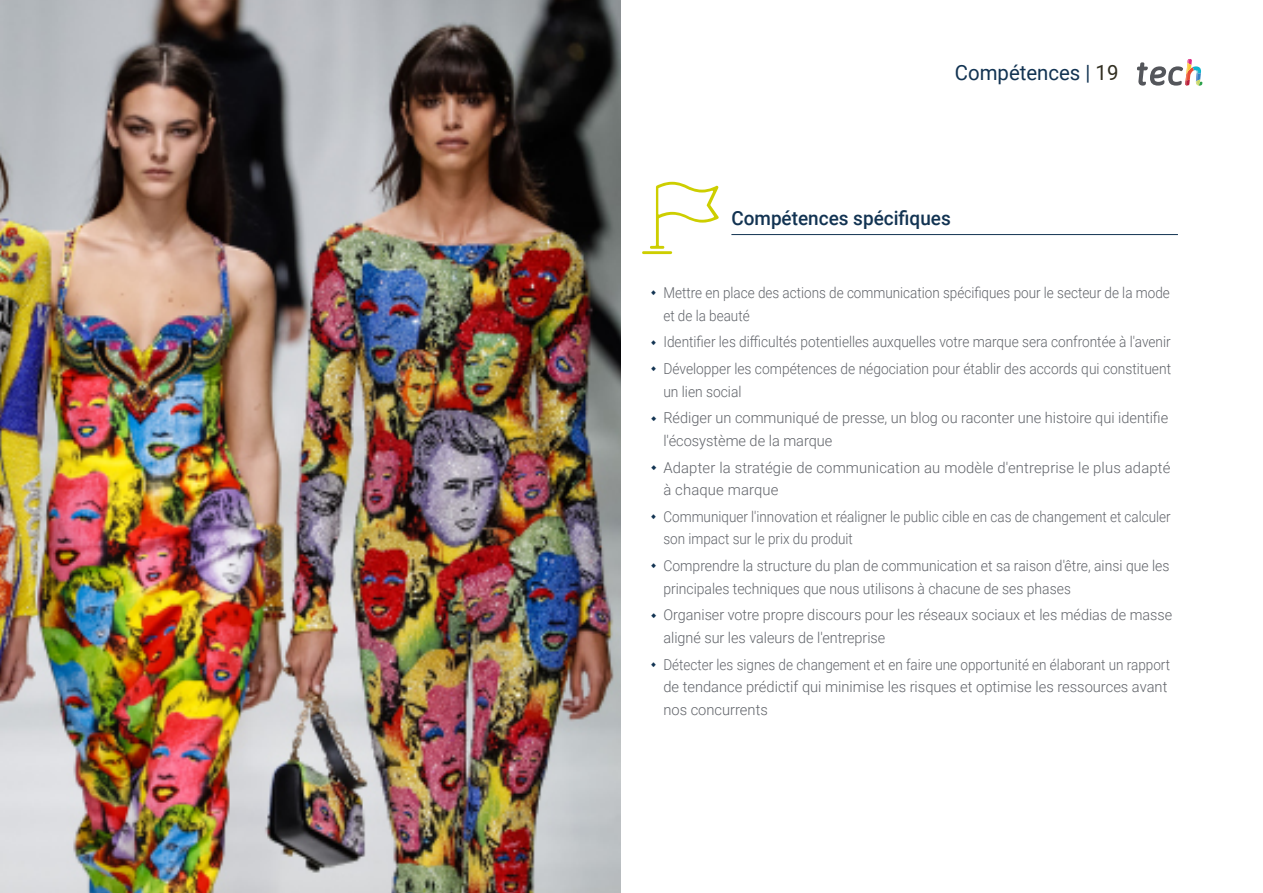
<style>
.page{position:relative;width:1263px;height:893px;background:#fff}
.page>*{position:absolute;margin:0;border:0;box-sizing:border-box;transform-origin:0 0}
.t1{font:21px "Roboto";color:#123352}
.t2{font:500 19.5px "Roboto";color:#123352}
.t3{font:300 15px/26.7px "Roboto";color:#61646a}
.t4{font:300 15px/22.5px "Roboto";color:#61646a;scale:.9 1}
.t5{font:300 15px/26.7px "Roboto";color:#61646a;scale:.91 1}
.t6{font:300 15px/26.7px "Roboto";color:#61646a;scale:.93 1}
.t7{font:300 15px/26.7px "Roboto";color:#61646a;scale:.96 1}
.t8{font:300 15px/26.7px "Roboto";color:#61646a;scale:.92 1}
.s1{color:#312e20}
</style>
<div class="page">
<img style="left:0;top:0;width:621px;height:893px">
<hr style="left:731px;top:234px;width:447px;height:1px;background:#123352">
<hr style="left:642px;top:251px;width:30px;height:3px;background:#cdce00">
<svg style="left:650px;top:182px;width:69px;height:67px"></svg>
<svg style="left:1137px;top:59px;width:65px;height:27px"></svg>
<h1 class="t1" style="left:955px;top:57px;width:165px">Compétences | <span class="s1">19</span></h1>
<h2 class="t2" style="left:731px;top:205px;width:221px">Compétences spécifiques</h2>
<p class="t4" style="left:663px;top:281px;width:564px">Mettre en place des actions de communication spécifiques pour le secteur de la mode et de la beauté</p>
<p class="t5" style="left:663px;top:328px;width:559px">Identifier les difficultés potentielles auxquelles votre marque sera confrontée à l'avenir<br>Développer les compétences de négociation pour établir des accords qui constituent</p>
<p class="t8" style="left:663px;top:377px;width:550px">un lien social<br>Rédiger un communiqué de presse, un blog ou raconter une histoire qui identifie</p>
<p class="t3" style="left:663px;top:427px;width:508px">l'écosystème de la marque<br>Adapter la stratégie de communication au modèle d'entreprise le plus adapté</p>
<p class="t3" style="left:663px;top:476px;width:509px">à chaque marque<br>Communiquer l'innovation et réaligner le public cible en cas de changement et calculer</p>
<p class="t4" style="left:663px;top:525px;width:564px;line-height:26.7px">son impact sur le prix du produit<br>Comprendre la structure du plan de communication et sa raison d'être, ainsi que les</p>
<p class="t6" style="left:663px;top:574px;width:549px">principales techniques que nous utilisons à chacune de ses phases<br>Organiser votre propre discours pour les réseaux sociaux et les médias de masse</p>
<p class="t7" style="left:663px;top:624px;width:529px">aligné sur les valeurs de l'entreprise<br>Détecter les signes de changement et en faire une opportunité en élaborant un rapport</p>
<p class="t3" style="left:663px;top:675px;width:505px;line-height:22.5px">de tendance prédictif qui minimise les risques et optimise les ressources avant nos concurrents</p>
</div>
